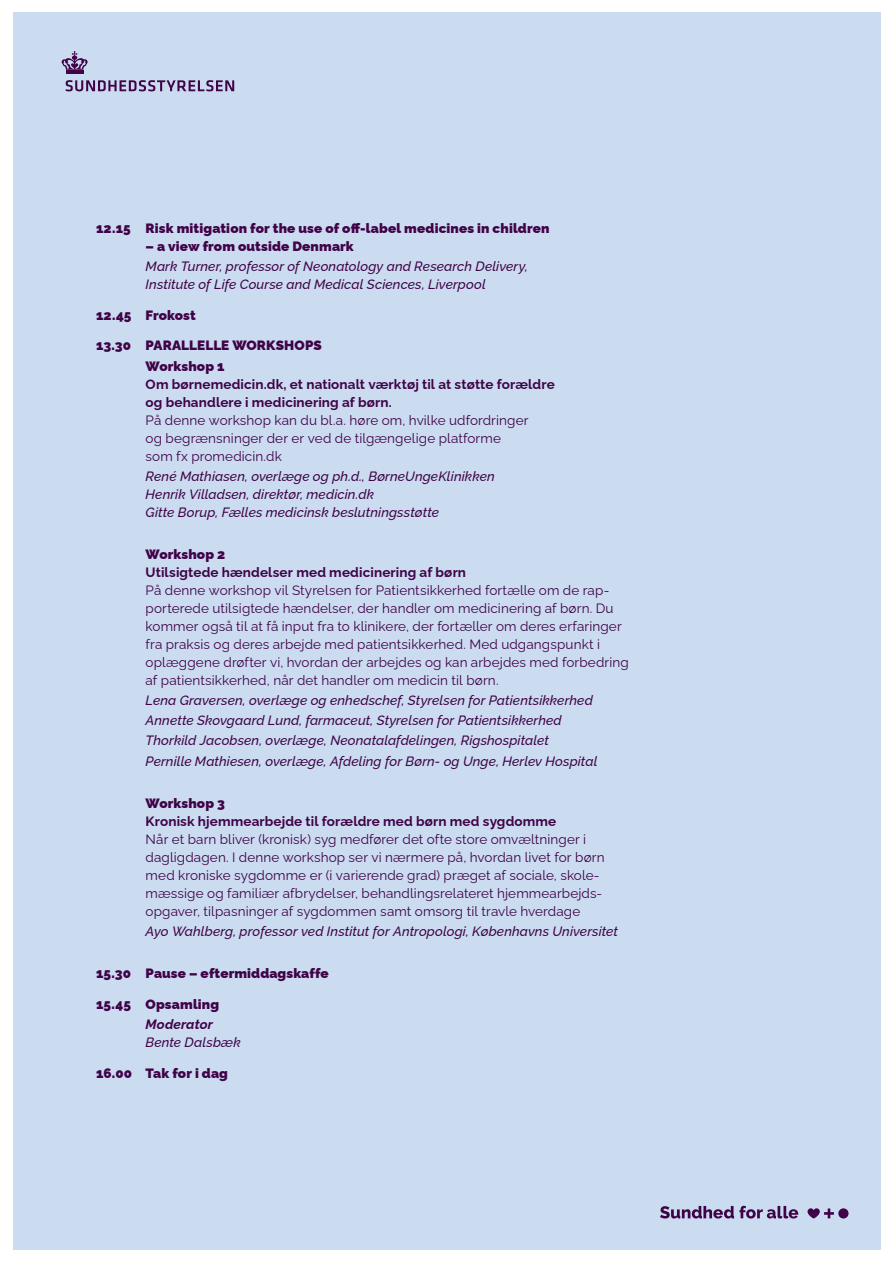
<style>
.page{position:relative;width:893px;height:1263px;background:#fff}
.page>*{position:absolute;margin:0;border:0;box-sizing:border-box;transform-origin:0 0}
.t1{font:13.5px/18px "Raleway";letter-spacing:.01em;color:#400348}
.t2{font:italic 500 13.5px/18px "Raleway";letter-spacing:.005em;color:#400348}
.t3{font:900 13.5px/20.1px "Raleway";letter-spacing:.01em;color:#400348}
.t4{font:700 13.5px/18px "Raleway";letter-spacing:.01em;color:#400348}
.t5{font:italic 700 13.5px "Raleway";letter-spacing:.01em;color:#400348}
</style>
<div class="page">
<div style="left:13px;top:13px;width:867px;height:1237px;background:#cbdcf0"></div>
<hr style="left:66px;top:70px;width:17px;height:4px;background:#400348">
<svg style="left:62px;top:51px;width:26px;height:19px"></svg>
<svg style="left:66px;top:80px;width:168px;height:11px"></svg>
<svg style="left:660px;top:1206px;width:138px;height:12px"></svg>
<svg style="left:807px;top:1208px;width:41px;height:10px"></svg>
<p class="t3" style="left:96px;top:216px;width:455px">12.15 Risk mitigation for the use of off-label medicines in children</p>
<p class="t3" style="left:146px;top:234px;width:210px">– a view from outside Denmark</p>
<p class="t2" style="left:146px;top:256px;width:384px">Mark Turner, professor of Neonatology and Research Delivery,<br>Institute of Life Course and Medical Sciences, Liverpool</p>
<p class="t3" style="left:96px;top:303px;width:101px">12.45 Frokost</p>
<p class="t3" style="left:146px;top:334px;width:178px;text-indent:-49px">13.30 PARALLELLE WORKSHOPS<br>Workshop 1</p>
<p class="t4" style="left:146px;top:373px;width:411px">Om børnemedicin.dk, et nationalt værktøj til at støtte forældre og behandlere i medicinering af børn.</p>
<p class="t1" style="left:146px;top:409px;width:384px">På denne workshop kan du bl.a. høre om, hvilke udfordringer og begrænsninger der er ved de tilgængelige platforme som fx promedicin.dk</p>
<p class="t2" style="left:146px;top:465px;width:351px">René Mathiasen, overlæge og ph.d., BørneUngeKlinikken<br>Henrik Villadsen, direktør, medicin.dk<br>Gitte Borup, Fælles medicinsk beslutningsstøtte</p>
<p class="t3" style="left:146px;top:543px;width:81px">Workshop 2</p>
<p class="t4" style="left:146px;top:562px;width:322px">Utilsigtede hændelser med medicinering af børn</p>
<p class="t1" style="left:146px;top:580px;width:485px">På denne workshop vil Styrelsen for Patientsikkerhed fortælle om de rap&shy;porterede utilsigtede hændelser, der handler om medicinering af børn. Du kommer også til at få input fra to klinikere, der fortæller om deres erfaringer fra praksis og deres arbejde med patientsikkerhed. Med udgangspunkt i oplæggene drøfter vi, hvordan der arbejdes og kan arbejdes med forbedring af patientsikkerhed, når det handler om medicin til børn.</p>
<p class="t2" style="left:146px;top:689px;width:453px;line-height:20.1px">Lena Graversen, overlæge og enhedschef, Styrelsen for Patientsikkerhed Annette Skovgaard Lund, farmaceut, Styrelsen for Patientsikkerhed Thorkild Jacobsen, overlæge, Neonatalafdelingen, Rigshospitalet Pernille Mathiesen, overlæge, Afdeling for Børn- og Unge, Herlev Hospital</p>
<p class="t3" style="left:146px;top:792px;width:81px">Workshop 3</p>
<p class="t4" style="left:146px;top:811px;width:412px">Kronisk hjemmearbejde til forældre med børn med sygdomme</p>
<p class="t1" style="left:146px;top:829px;width:460px">Når et barn bliver (kronisk) syg medfører det ofte store omvæltninger i dagligdagen. I denne workshop ser vi nærmere på, hvordan livet for børn med kroniske sygdomme er (i varierende grad) præget af sociale, skole&shy;mæssige og familiær afbrydelser, behandlingsrelateret hjemmearbejds&shy;opgaver, tilpasninger af sygdommen samt omsorg til travle hverdage</p>
<p class="t2" style="left:146px;top:921px;width:474px">Ayo Wahlberg, professor ved Institut for Antropologi, Københavns Universitet</p>
<p class="t3" style="left:96px;top:962px;width:234px">15.30 Pause – eftermiddagskaffe</p>
<p class="t3" style="left:96px;top:993px;width:125px">15.45 Opsamling</p>
<p class="t5" style="left:146px;top:1014px;width:69px">Moderator</p>
<p class="t2" style="left:146px;top:1032px;width:97px">Bente Dalsbæk</p>
<p class="t3" style="left:96px;top:1062px;width:133px">16.00 Tak for i dag</p>
</div>
